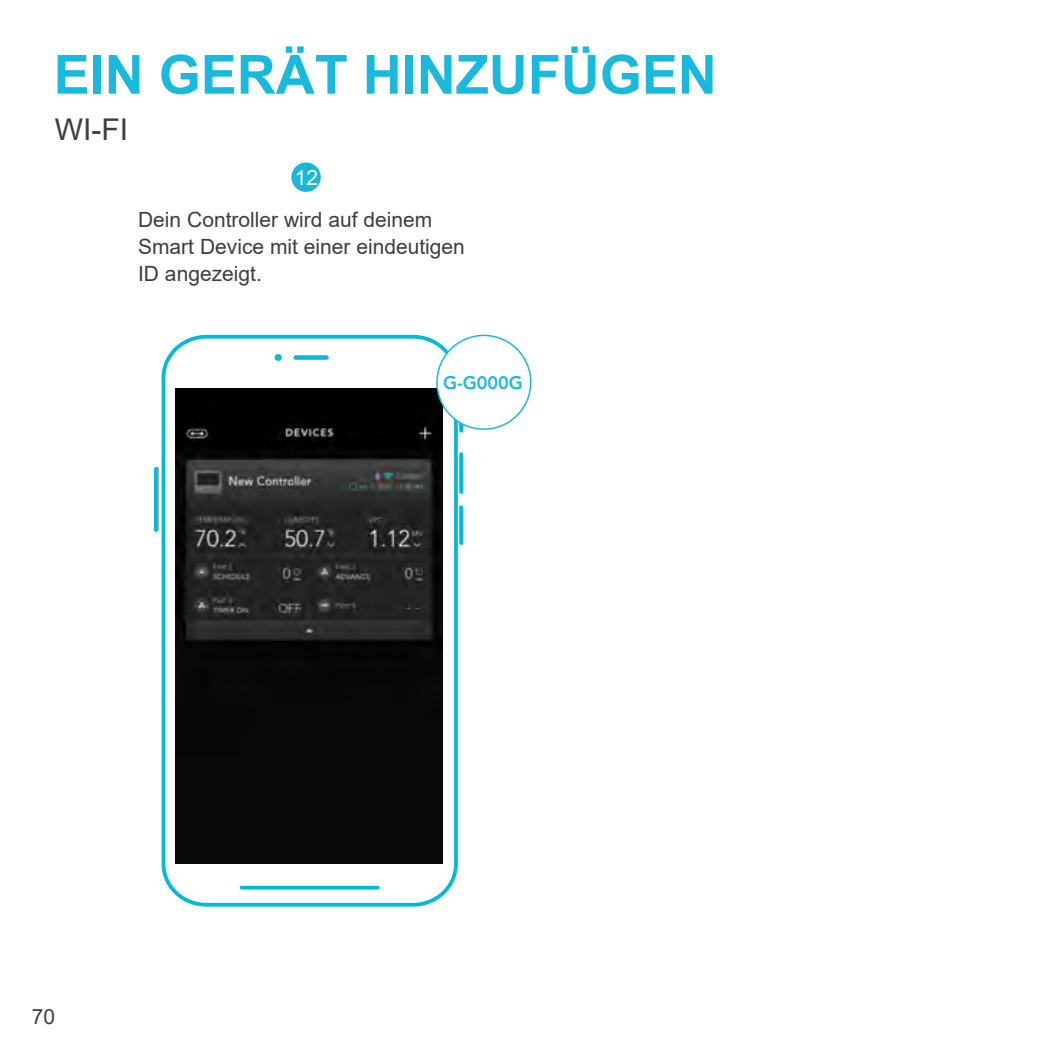
<style>
.page{position:relative;width:1063px;height:1063px;background:#fff}
.page>*{position:absolute;margin:0;border:0;box-sizing:border-box;transform-origin:0 0}
.t1{font:700 54px "Arial";color:#18b9dc}
.t2{font:30px "Arial";color:#3e3e3f}
.t3{font:21px/27px "Arial";color:#3e3e3f}
.t4{font:21px "Arial";color:#3e3e3f}
.t5{font:21px "Arial";color:#fff}
.t6{font:800 18px "Avenir LT Std";color:#18b9dc}
</style>
<div class="page">
<div style="left:291px;top:162px;width:30px;height:30px;background:#18b8db;border-radius:50%"></div>
<div style="left:293px;top:355px;width:36px;height:5px;background:#00badb;border-radius:2px"></div>
<div style="left:275px;top:354px;width:7px;height:7px;background:#00badb;border-radius:50%"></div>
<hr style="left:155px;top:468px;width:4px;height:61px;background:#b3b3b3">
<div style="left:162px;top:335px;width:296px;height:571px;border:4px solid #00badb;border-radius:42px"></div>
<svg style="left:459px;top:422px;width:4px;height:9px"></svg>
<svg style="left:459px;top:454px;width:4px;height:38px"></svg>
<svg style="left:459px;top:507px;width:4px;height:36px"></svg>
<svg style="left:154px;top:469px;width:4px;height:61px"></svg>
<hr style="left:241px;top:886px;width:137px;height:3px;background:#00badb">
<img style="left:176px;top:388px;width:267px;height:475px">
<div style="left:437px;top:335px;width:94px;height:94px;background:#fff;border-radius:50%"></div>
<div style="left:436px;top:335px;width:95px;height:95px;border:2px solid #18b9dc;border-radius:50%"></div>
<h1 class="t1" style="left:54px;top:37px;width:665px">EIN GERÄT HINZUFÜGEN</h1>
<h2 class="t2" style="left:55px;top:108px;width:75px">WI-FI</h2>
<p class="t5" style="left:295px;top:163px;width:25px">12</p>
<p class="t3" style="left:138px;top:206px;width:328px">Dein Controller wird auf deinem<br>Smart Device mit einer eindeutigen<br>ID angezeigt.</p>
<p class="t4" style="left:32px;top:1002px;width:25px">70</p>
<p class="t6" style="left:443px;top:372px;width:81px">G-G000G</p>
</div>
